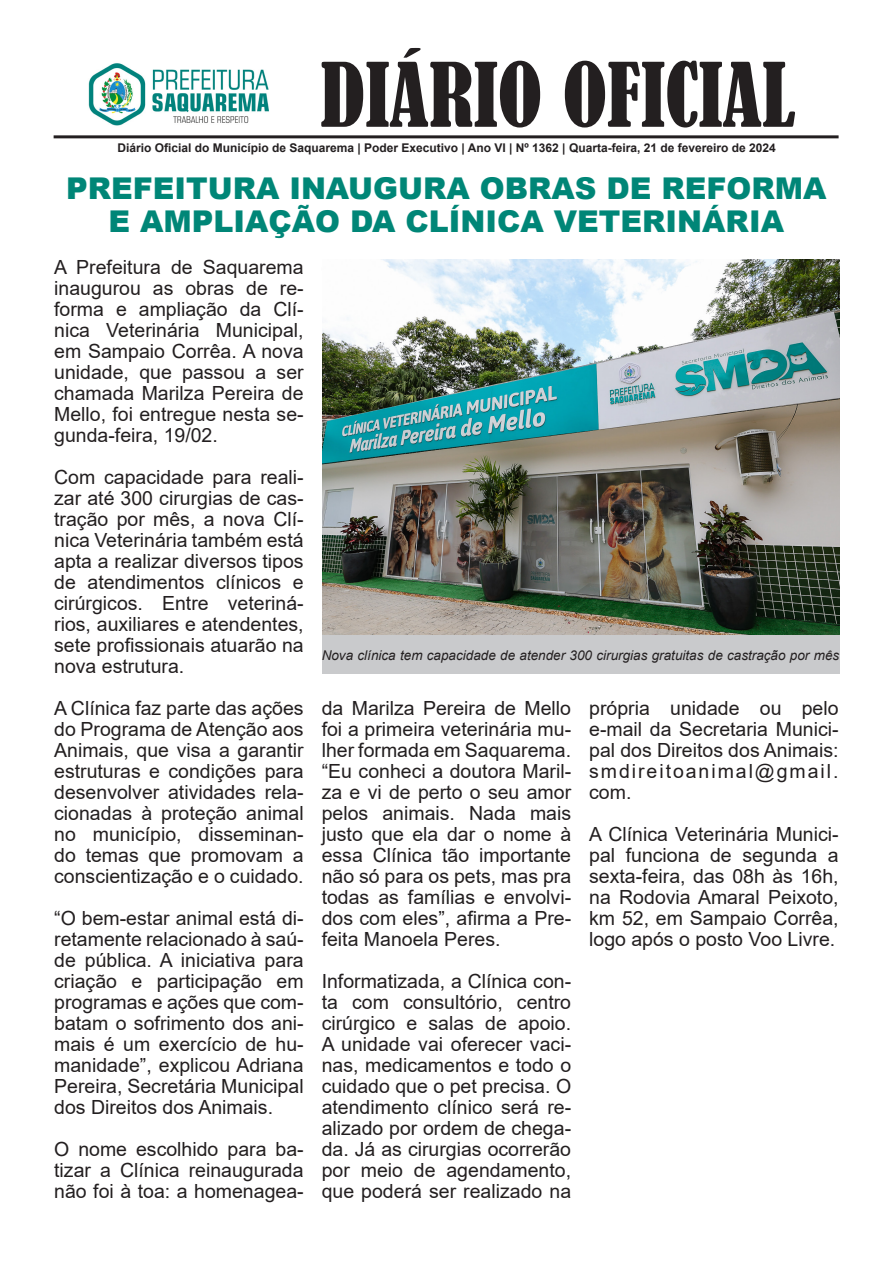
<style>
.page{position:relative;width:893px;height:1263px;background:#fff}
.page>*{position:absolute;margin:0;border:0;box-sizing:border-box;transform-origin:0 0}
.t1{font:condensed 82.5px "Bernard";color:#231f20}
.t2{font:900 30px/33px "Arial";color:#008677;text-align:center}
.t3{font:19.5px/21px "Arial";color:#231f20;text-align:justify}
.t4{font:italic 13.5px "Arial";color:#231f20}
.t5{font:700 12px "Arial";color:#231f20}
</style>
<div class="page">
<hr style="left:54px;top:135px;width:785px;height:3px;background:#231f20">
<img style="left:88px;top:63px;width:181px;height:63px">
<img style="left:322px;top:259px;width:517px;height:377px">
<div style="left:322px;top:636px;width:517px;height:38px;background:#c9cacc"></div>
<p class="t1" style="left:321px;top:47px;width:476px">DIÁRIO OFICIAL</p>
<p class="t5" style="left:117px;top:139px;width:660px">Diário Oficial do Município de Saquarema | Poder Executivo | Ano VI | Nº 1362 | Quarta-feira, 21 de fevereiro de 2024</p>
<p class="t2" style="left:66px;top:171px;width:762px">PREFEITURA INAUGURA OBRAS DE REFORMA<br>E AMPLIAÇÃO DA CLÍNICA VETERINÁRIA</p>
<p class="t3" style="left:54px;top:256px;width:251px">A Prefeitura de Saquarema inaugurou as obras de re&shy;forma e ampliação da Clí&shy;nica Veterinária Municipal, em Sampaio Corrêa. A nova unidade, que passou a ser chamada Marilza Pereira de Mello, foi entregue nesta se&shy;gunda-feira, 19/02.</p>
<p class="t3" style="left:54px;top:466px;width:251px">Com capacidade para reali&shy;zar até 300 cirurgias de cas&shy;tração por mês, a nova Clí&shy;nica Veterinária também está apta a realizar diversos tipos de atendimentos clínicos e cirúrgicos. Entre veteriná&shy;rios, auxiliares e atendentes, sete profissionais atuarão na nova estrutura.</p>
<p class="t3" style="left:54px;top:697px;width:251px">A Clínica faz parte das ações do Programa de Atenção aos Animais, que visa a garantir estruturas e condições para desenvolver atividades rela&shy;cionadas à proteção animal no município, disseminan&shy;do temas que promovam a conscientização e o cuidado.</p>
<p class="t3" style="left:54px;top:907px;width:251px">“O bem-estar animal está di&shy;retamente relacionado à saú&shy;de pública. A iniciativa para criação e participação em programas e ações que com&shy;batam o sofrimento dos ani&shy;mais é um exercício de hu&shy;manidade”, explicou Adriana Pereira, Secretária Municipal dos Direitos dos Animais.</p>
<p class="t3" style="left:54px;top:1138px;width:251px">O nome escolhido para ba&shy;tizar a Clínica reinaugurada não foi à toa: a homenagea-</p>
<p class="t4" style="left:322px;top:646px;width:519px">Nova clínica tem capacidade de atender 300 cirurgias gratuitas de castração por mês</p>
<p class="t3" style="left:322px;top:697px;width:251px">da Marilza Pereira de Mello foi a primeira veterinária mu&shy;lher formada em Saquarema. “Eu conheci a doutora Maril&shy;za e vi de perto o seu amor pelos animais. Nada mais justo que ela dar o nome à essa Clínica tão importante não só para os pets, mas pra todas as famílias e envolvi&shy;dos com eles”, afirma a Pre&shy;feita Manoela Peres.</p>
<p class="t3" style="left:322px;top:970px;width:251px">Informatizada, a Clínica con&shy;ta com consultório, centro cirúrgico e salas de apoio.<br>A unidade vai oferecer vaci&shy;nas, medicamentos e todo o cuidado que o pet precisa. O atendimento clínico será re&shy;alizado por ordem de chega&shy;da. Já as cirurgias ocorrerão por meio de agendamento, que poderá ser realizado na</p>
<p class="t3" style="left:589px;top:697px;width:251px">própria unidade ou pelo e-mail da Secretaria Munici&shy;pal dos Direitos dos Animais: smdireitoanimal@gmail. com.</p>
<p class="t3" style="left:589px;top:823px;width:251px">A Clínica Veterinária Munici&shy;pal funciona de segunda a sexta-feira, das 08h às 16h, na Rodovia Amaral Peixoto, km 52, em Sampaio Corrêa, logo após o posto Voo Livre.</p>
</div>
